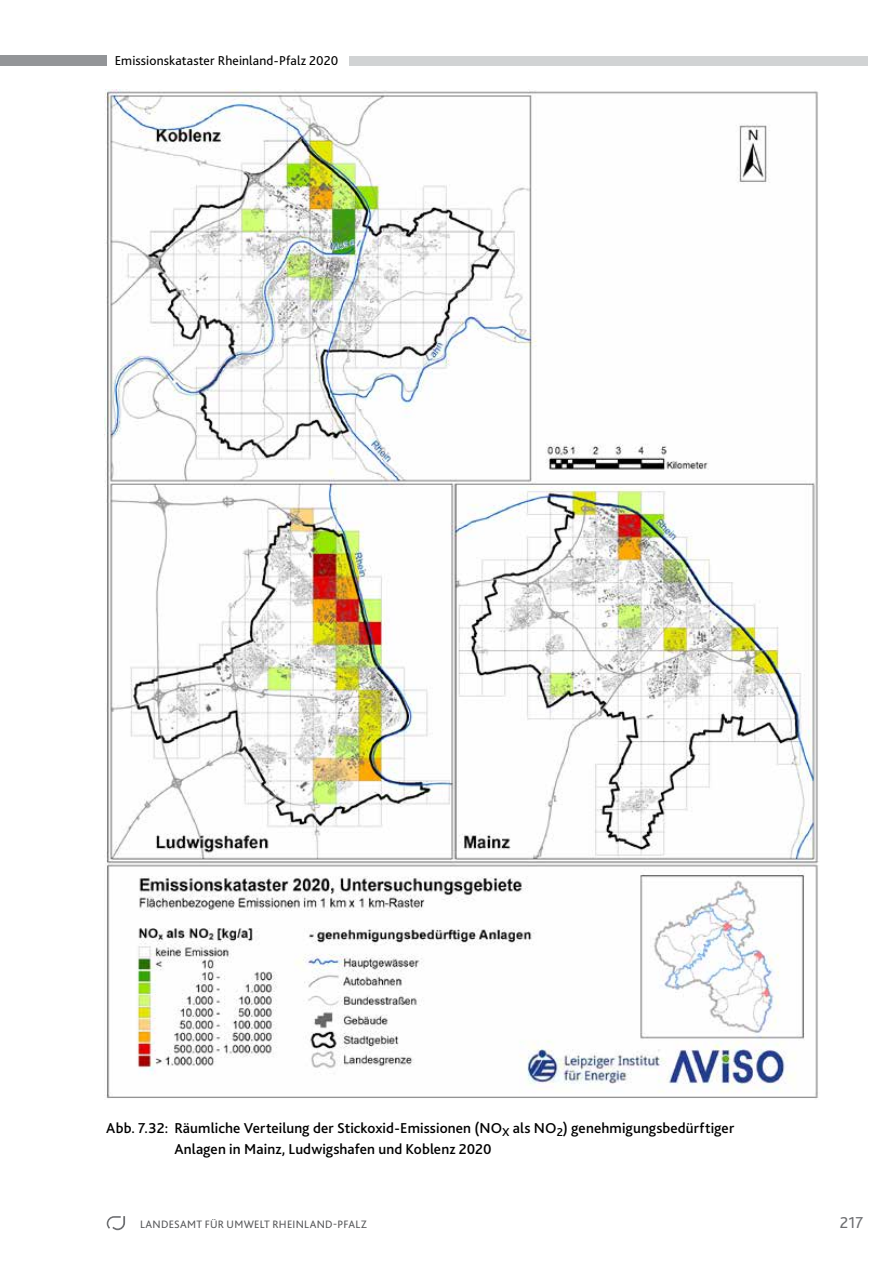
<style>
.page{position:relative;width:893px;height:1263px;background:#fff}
.page>*{position:absolute;margin:0;border:0;box-sizing:border-box;transform-origin:0 0}
.t1{font:16.5px "Bliss 2";color:#6d6e71}
.t2{font:500 15px/21px "Bliss 2";letter-spacing:.005em;color:#000}
.t3{font:13.5px "Bliss 2";letter-spacing:.01em;color:#000}
.t4{font:11.25px "Bliss 2";letter-spacing:.025em;color:#58595b}
</style>
<div class="page">
<svg style="left:107px;top:1216px;width:18px;height:14px"></svg>
<div style="left:0;top:55px;width:106px;height:11px;background:#939598"></div>
<div style="left:349px;top:56px;width:518px;height:9px;background:#d1d3d4"></div>
<img style="left:105px;top:89px;width:714px;height:1010px">
<p class="t3" style="left:115px;top:52px;width:225px">Emissionskataster Rheinland-Pfalz 2020</p>
<p class="t2" style="left:174px;top:1117px;width:561px;text-indent:-68px">Abb. 7.32: Räumliche Verteilung der Stickoxid-Emissionen (NO<sub>X</sub> als NO<sub>2</sub>) genehmigungsbedürftiger<br>Anlagen in Mainz, Ludwigshafen und Koblenz 2020</p>
<p class="t4" style="left:140px;top:1217px;width:228px">Landesamt für Umwelt Rheinland-Pfalz</p>
<p class="t1" style="left:840px;top:1212px;width:25px">217</p>
</div>
